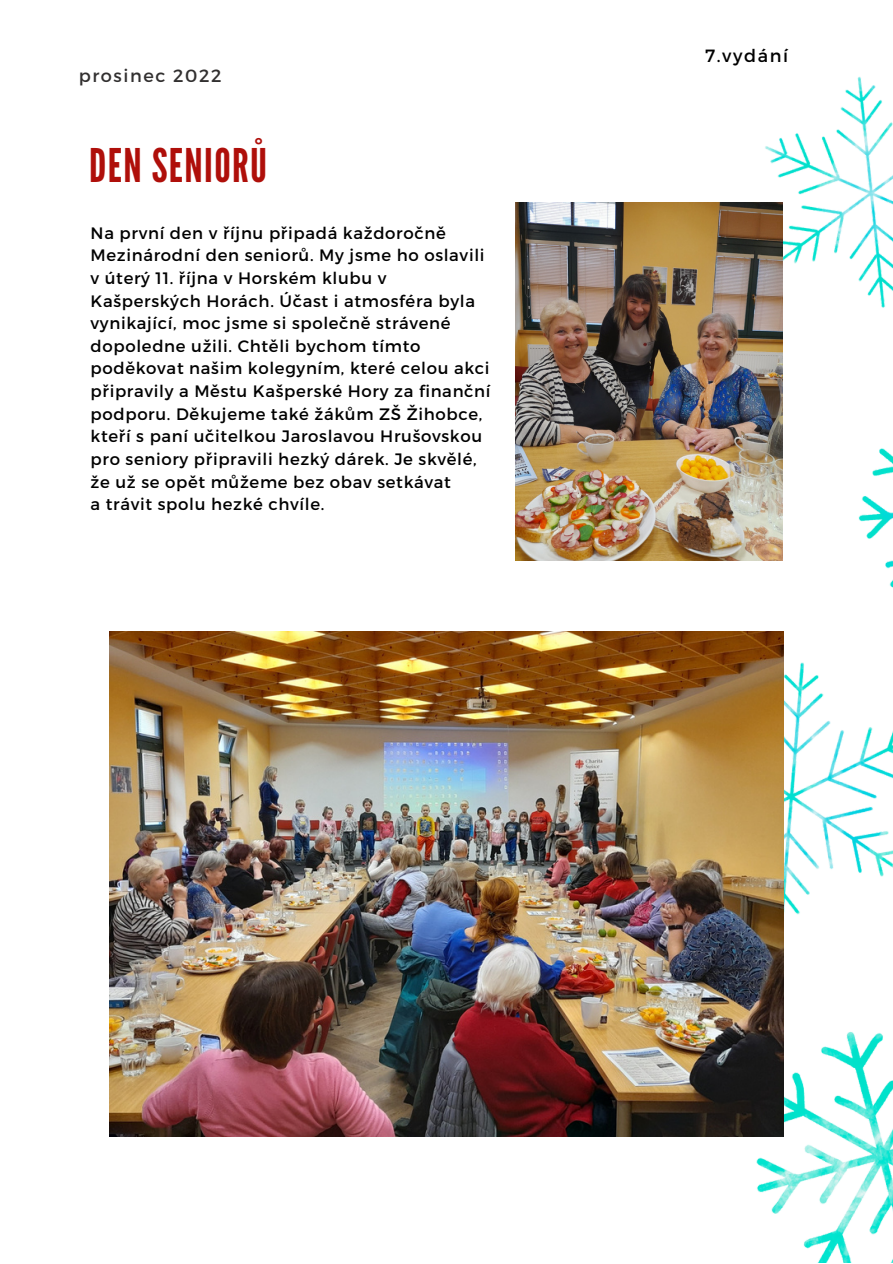
<style>
.page{position:relative;width:893px;height:1264px;background:#fff}
.page>*{position:absolute;margin:0;border:0;box-sizing:border-box;transform-origin:0 0}
.t1{font:46.35px "League Gothic";letter-spacing:.03em;color:#af0f0a}
.t2{font:17.7px "Montserrat";letter-spacing:.09em;color:#323030}
.t3{font:17.7px "Montserrat";letter-spacing:.09em;color:#000}
.t4{font:16.5px/22.6px "Montserrat";letter-spacing:.04em;color:#000}
</style>
<div class="page">
<img style="left:670px;top:77px;width:222px;height:1185px">
<img style="left:109px;top:631px;width:674px;height:505px">
<img style="left:515px;top:203px;width:267px;height:357px">
<p class="t2" style="left:79px;top:64px;width:144px">prosinec 2022</p>
<h1 class="t1" style="left:89px;top:138px;width:179px">DEN SENIORŮ</h1>
<p class="t4" style="left:91px;top:221px;width:401px">Na první den v říjnu připadá každoročně Mezinárodní den seniorů. My jsme ho oslavili v úterý 11. října v Horském klubu v Kašperských Horách. Účast i atmosféra byla vynikající, moc jsme si společně strávené dopoledne užili. Chtěli bychom tímto poděkovat našim kolegyním, které celou akci připravily a Městu Kašperské Hory za finanční podporu. Děkujeme také žákům ZŠ Žihobce, kteří s paní učitelkou Jaroslavou Hrušovskou pro seniory připravili hezký dárek. Je skvělé, že už se opět můžeme bez obav setkávat<br>a trávit spolu hezké chvíle.</p>
<p class="t3" style="left:705px;top:44px;width:85px">7.vydání</p>
</div>
